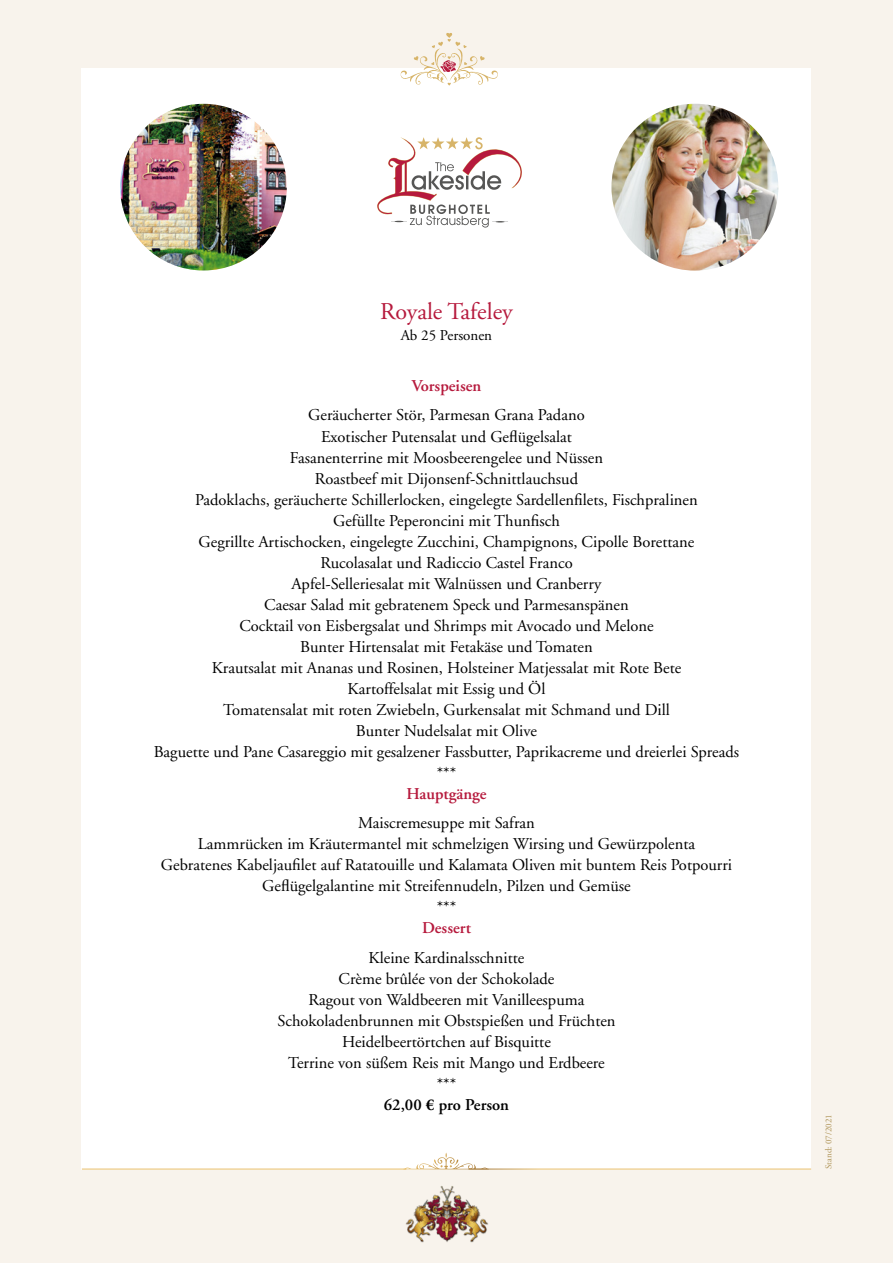
<style>
.page{position:relative;width:893px;height:1263px;background:#f8f3ec}
.page>*{position:absolute;margin:0;border:0;box-sizing:border-box;transform-origin:0 0}
.t1{font:24px "Adobe Garamond";color:#b61a3d}
.t2{font:16.5px/21px "Adobe Garamond";color:#000;text-align:center}
.t3{font:600 16.5px "Adobe Garamond";color:#b61a3d}
.t4{font:15px "Adobe Garamond";color:#000}
.t5{font:9px "Adobe Garamond";color:#ae9356}
.s1{font-weight:600}
.s2{font-family:"Adobe Garamond Pro";font-weight:700}
</style>
<div class="page">
<div style="left:82px;top:68px;width:729px;height:1101px;background:#fff"></div>
<hr style="left:82px;top:1169px;width:324px;height:1px;background:#e8bd66">
<hr style="left:468px;top:1169px;width:343px;height:1px;background:#fff">
<svg style="left:403px;top:1152px;width:86px;height:17px"></svg>
<img style="left:406px;top:1186px;width:82px;height:57px">
<svg style="left:377px;top:137px;width:145px;height:91px"></svg>
<img style="left:120px;top:104px;width:167px;height:166px;border-radius:83px">
<img style="left:611px;top:104px;width:167px;height:167px;border-radius:83px">
<svg style="left:400px;top:33px;width:98px;height:53px"></svg>
<h1 class="t1" style="left:380px;top:299px;width:134px">Royale Tafeley</h1>
<p class="t4" style="left:401px;top:328px;width:93px">Ab 25 Personen</p>
<p class="t3" style="left:412px;top:377px;width:71px">Vorspeisen</p>
<p class="t2" style="left:154px;top:405px;width:587px">Geräucherter Stör, Parmesan Grana Padano<br>Exotischer Putensalat und Geflügelsalat<br>Fasanenterrine mit Moosbeerengelee und Nüssen<br>Roastbeef mit Dijonsenf-Schnittlauchsud<br>Padoklachs, geräucherte Schillerlocken, eingelegte Sardellenfilets, Fischpralinen<br>Gefüllte Peperoncini mit Thunfisch<br>Gegrillte Artischocken, eingelegte Zucchini, Champignons, Cipolle Borettane<br>Rucolasalat und Radiccio Castel Franco<br>Apfel-Selleriesalat mit Walnüssen und Cranberry<br>Caesar Salad mit gebratenem Speck und Parmesanspänen<br>Cocktail von Eisbergsalat und Shrimps mit Avocado und Melone<br>Bunter Hirtensalat mit Fetakäse und Tomaten<br>Krautsalat mit Ananas und Rosinen, Holsteiner Matjessalat mit Rote Bete<br>Kartoffelsalat mit Essig und Öl<br>Tomatensalat mit roten Zwiebeln, Gurkensalat mit Schmand und Dill<br>Bunter Nudelsalat mit Olive<br>Baguette und Pane Casareggio mit gesalzener Fassbutter, Paprikacreme und dreierlei Spreads ***</p>
<p class="t3" style="left:406px;top:784px;width:82px">Hauptgänge</p>
<p class="t2" style="left:161px;top:813px;width:573px">Maiscremesuppe mit Safran<br>Lammrücken im Kräutermantel mit schmelzigen Wirsing und Gewürzpolenta Gebratenes Kabeljaufilet auf Ratatouille und Kalamata Oliven mit buntem Reis Potpourri Geflügelgalantine mit Streifennudeln, Pilzen und Gemüse<br>***</p>
<p class="t3" style="left:422px;top:919px;width:50px">Dessert</p>
<p class="t2" style="left:277px;top:947px;width:340px">Kleine Kardinalsschnitte<br>Crème brûlée von der Schokolade<br>Ragout von Waldbeeren mit Vanilleespuma<br>Schokoladenbrunnen mit Obstspießen und Früchten<br>Heidelbeertörtchen auf Bisquitte<br>Terrine von süßem Reis mit Mango und Erdbeere ***<br><span class="s1">62,00</span> <span class="s2">€</span> <span class="s1">pro Person</span></p>
<p class="t5" style="left:824px;top:1169px;width:56px;rotate:-90deg">Stand: 07/2021</p>
</div>
